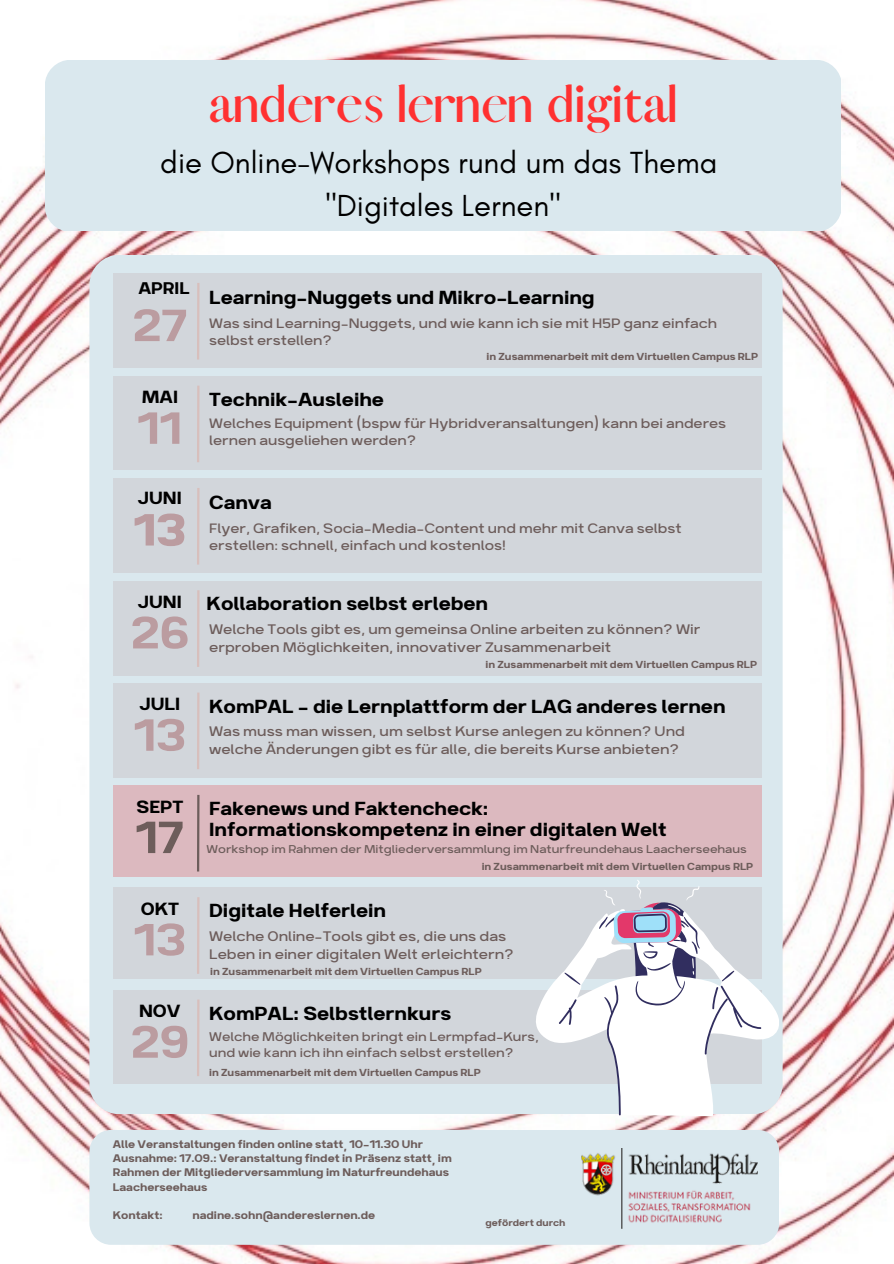
<style>
.page{position:relative;width:894px;height:1264px;background:#fff}
.page>*{position:absolute;margin:0;border:0;box-sizing:border-box;transform-origin:0 0}
.t1{font:53.7px "Breul Grotesk A";color:#bb9ca0}
.t2{font:700 53.7px "Breul Grotesk A";color:#bb9ca0}
.t3{font:53.7px "Breul Grotesk A";color:#6d5d5b}
.t4{font:700 48.45px "Afrah";color:#ff3131}
.t5{font:31.05px/43.3px "Glacial Indifference";color:#000;text-align:center}
.t6{font:22.5px/21.6px "Breul Grotesk A";color:#000}
.t7{font:21px "Breul Grotesk A";color:#000}
.t8{font:20.1px "Breul Grotesk A";color:#000}
.t9{font:300 16.5px/18.3px "Breul Grotesk A";color:#6d5d5b}
.t10{font:300 16.2px/17.5px "Breul Grotesk A";color:#6d5d5b}
.t11{font:300 15px/16.8px "Breul Grotesk A";color:#6d5d5b}
.t12{font:300 13.5px "Breul Grotesk A";color:#6d5d5b}
.t13{font:13.05px/14.2px "Breul Grotesk A";color:#6d5d5b}
.t14{font:12.15px "Breul Grotesk A";color:#6d5d5b}
.t15{font:11.25px "Breul Grotesk A";color:#6d5d5b}
</style>
<div class="page">
<img style="left:0;top:0;width:893px;height:1263px">
<div style="left:45px;top:60px;width:795px;height:171px;background:#dae8ee;border-radius:26px"></div>
<div style="left:89px;top:255px;width:693px;height:858px;background:#dae8ee;border-radius:30px"></div>
<div style="left:113px;top:273px;width:648px;height:94px;background:#d2d6db"></div>
<hr style="left:197px;top:283px;width:2px;height:76px;background:#d8bfbc">
<div style="left:113px;top:376px;width:648px;height:93px;background:#d2d6db"></div>
<hr style="left:197px;top:385px;width:2px;height:77px;background:#d8bfbc">
<div style="left:113px;top:478px;width:648px;height:95px;background:#d2d6db"></div>
<hr style="left:197px;top:488px;width:2px;height:76px;background:#d8bfbc">
<div style="left:113px;top:581px;width:648px;height:94px;background:#d2d6db"></div>
<hr style="left:197px;top:590px;width:2px;height:77px;background:#d8bfbc">
<div style="left:113px;top:683px;width:648px;height:94px;background:#d2d6db"></div>
<hr style="left:197px;top:692px;width:2px;height:77px;background:#d8bfbc">
<div style="left:113px;top:785px;width:648px;height:91px;background:#dcb9bf"></div>
<hr style="left:197px;top:795px;width:2px;height:76px;background:#6d5d5b">
<div style="left:113px;top:887px;width:648px;height:91px;background:#d2d6db"></div>
<hr style="left:197px;top:897px;width:2px;height:76px;background:#d8bfbc">
<div style="left:113px;top:990px;width:648px;height:93px;background:#d2d6db"></div>
<hr style="left:197px;top:999px;width:2px;height:77px;background:#d8bfbc">
<svg style="left:535px;top:978px;width:243px;height:138px"></svg>
<svg style="left:558px;top:880px;width:213px;height:235px"></svg>
<div style="left:89px;top:1129px;width:689px;height:115px;background:#dae8ee;border-radius:22px"></div>
<img style="left:581px;top:1148px;width:176px;height:80px">
<h2 class="t4" style="left:208px;top:73px;width:470px">anderes lernen digital</h2>
<h3 class="t5" style="left:160px;top:140px;width:558px">die Online-Workshops rund um das Thema "Digitales Lernen"</h3>
<p class="t8" style="left:138px;top:271px;width:53px">APRIL</p>
<h1 class="t1" style="left:132px;top:280px;width:57px">27</h1>
<p class="t7" style="left:142px;top:379px;width:38px">MAI</p>
<h1 class="t1" style="left:137px;top:383px;width:46px">11</h1>
<h3 class="t6" style="left:209px;top:283px;width:387px">Learning-Nuggets und Mikro-Learning</h3>
<p class="t10" style="left:209px;top:313px;width:509px">Was sind Learning-Nuggets, und wie kann ich sie mit H5P ganz einfach selbst erstellen?</p>
<p class="t14" style="left:486px;top:346px;width:273px">in Zusammenarbeit mit dem Virtuellen Campus RLP</p>
<h3 class="t6" style="left:209px;top:385px;width:176px">Technik-Ausleihe</h3>
<p class="t10" style="left:209px;top:412px;width:518px">Welches Equipment (bspw für Hybridveransaltungen) kann bei anderes lernen ausgeliehen werden?</p>
<h3 class="t6" style="left:138px;top:488px;width:135px"><sup>JUNI</sup> Canva</h3>
<h1 class="t2" style="left:134px;top:485px;width:53px">13</h1>
<p class="t7" style="left:138px;top:584px;width:45px">JUNI</p>
<h1 class="t1" style="left:130px;top:587px;width:60px">26</h1>
<p class="t7" style="left:139px;top:686px;width:42px">JULI</p>
<h1 class="t1" style="left:134px;top:690px;width:53px">13</h1>
<p class="t7" style="left:136px;top:789px;width:48px">SEPT</p>
<h1 class="t3" style="left:136px;top:792px;width:50px">17</h1>
<p class="t10" style="left:209px;top:518px;width:474px">Flyer, Grafiken, Socia-Media-Content und mehr mit Canva selbst erstellen: schnell, einfach und kostenlos!</p>
<h3 class="t6" style="left:206px;top:590px;width:283px">Kollaboration selbst erleben</h3>
<p class="t9" style="left:209px;top:618px;width:492px">Welche Tools gibt es, um gemeinsa Online arbeiten zu können? Wir erproben Möglichkeiten, innovativer Zusammenarbeit</p>
<p class="t14" style="left:485px;top:654px;width:273px">in Zusammenarbeit mit dem Virtuellen Campus RLP</p>
<h3 class="t6" style="left:209px;top:692px;width:517px">KomPAL - die Lernplattform der LAG anderes lernen</h3>
<p class="t9" style="left:209px;top:720px;width:477px">Was muss man wissen, um selbst Kurse anlegen zu können? Und welche Änderungen gibt es für alle, die bereits Kurse anbieten?</p>
<h3 class="t6" style="left:209px;top:794px;width:459px">Fakenews und Faktencheck:<br>Informationskompetenz in einer digitalen Welt</h3>
<p class="t12" style="left:206px;top:838px;width:541px">Workshop im Rahmen der Mitgliederversammlung im Naturfreundehaus Laacherseehaus</p>
<p class="t14" style="left:481px;top:856px;width:273px">in Zusammenarbeit mit dem Virtuellen Campus RLP</p>
<p class="t7" style="left:141px;top:891px;width:40px">OKT</p>
<h3 class="t6" style="left:209px;top:897px;width:178px">Digitale Helferlein</h3>
<h1 class="t1" style="left:134px;top:894px;width:53px">13</h1>
<p class="t9" style="left:209px;top:925px;width:306px">Welche Online-Tools gibt es, die uns das<br>Leben in einer digitalen Welt erleichtern?</p>
<p class="t7" style="left:139px;top:993px;width:43px">NOV</p>
<h1 class="t1" style="left:130px;top:996px;width:60px">29</h1>
<p class="t14" style="left:210px;top:961px;width:273px">in Zusammenarbeit mit dem Virtuellen Campus RLP</p>
<h3 class="t6" style="left:209px;top:999px;width:243px">KomPAL: Selbstlernkurs</h3>
<p class="t11" style="left:209px;top:1026px;width:331px">Welche Möglichkeiten bringt ein Lermpfad-Kurs, und wie kann ich ihn einfach selbst erstellen?</p>
<p class="t14" style="left:209px;top:1062px;width:273px">in Zusammenarbeit mit dem Virtuellen Campus RLP</p>
<p class="t13" style="left:113px;top:1135px;width:340px">Alle Veranstaltungen finden online statt, 10-11.30 Uhr Ausnahme: 17.09.: Veranstaltung findet in Präsenz statt, im Rahmen der Mitgliederversammlung im Naturfreundehaus Laacherseehaus</p>
<p class="t13" style="left:113px;top:1206px;width:51px">Kontakt:</p>
<p class="t13" style="left:192px;top:1206px;width:184px">nadine.sohn@andereslernen.de</p>
<p class="t15" style="left:485px;top:1213px;width:81px">gefördert durch</p>
</div>
